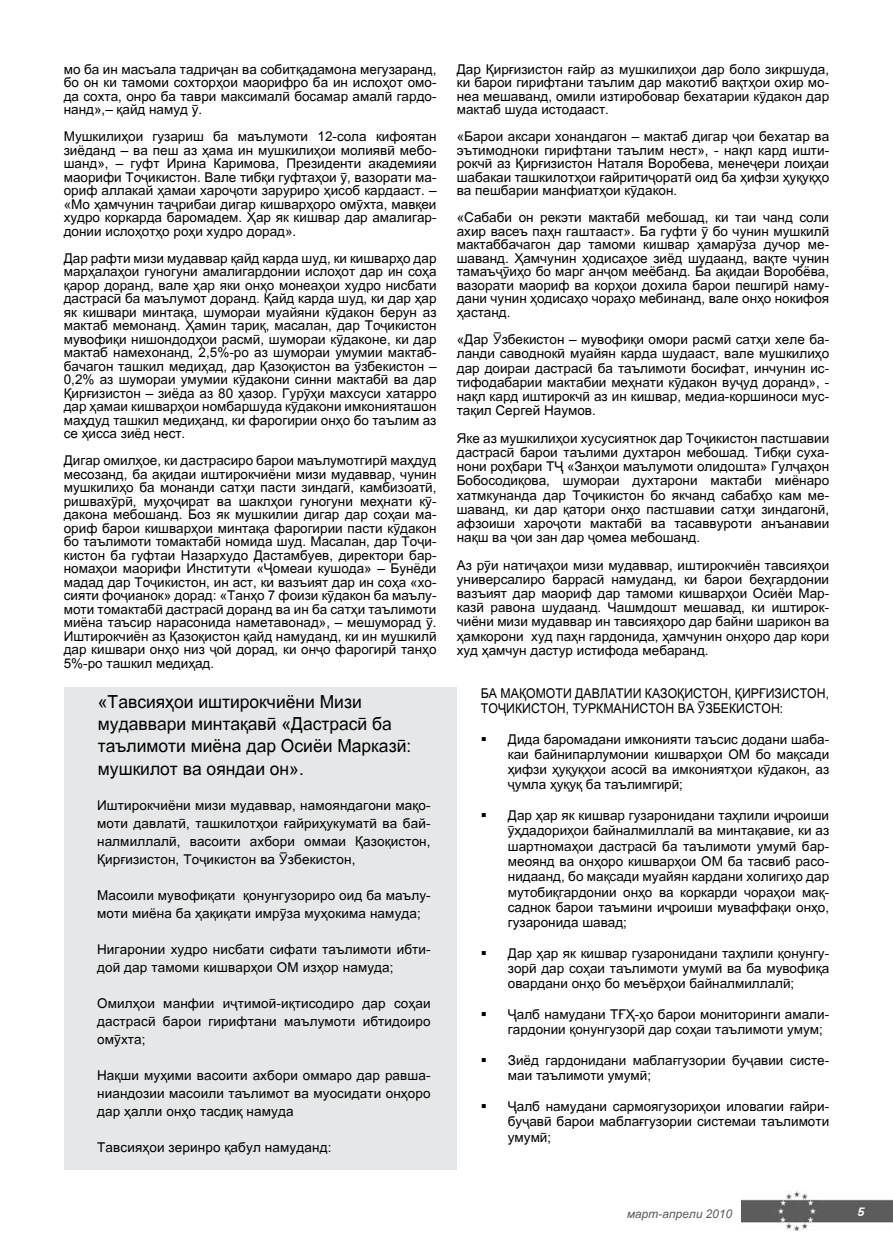
<style>
.page{position:relative;width:893px;height:1255px;background:#fff}
.page>*{position:absolute;margin:0;border:0;box-sizing:border-box;transform-origin:0 0}
.t1{font:18px/21.6px "Arial Tj";color:#000}
.t2{font:13.5px/13.5px "Arial Tj";color:#000;text-align:justify}
.t3{font:13.5px/15.3px "Arial Tj";color:#000;scale:.91 1}
.t4{font:italic 12px "Arial Tj";color:#58595b}
.t5{font:italic 700 12px "Zurich BT";color:#fff}
</style>
<div class="page">
<img style="left:742px;top:1191px;width:151px;height:39px">
<div style="left:65px;top:687px;width:392px;height:482px;background:#e6e7e8"></div>
<p class="t2" style="left:64px;top:62px;width:374px">мо ба ин масъала тадриљан ва собитќадамона мегузаранд, бо он ки тамоми сохторњои маорифро ба ин ислоњот омо&shy;да сохта, онро ба таври максималї босамар амалї гардо&shy;нанд»,– ќайд намуд ў.</p>
<p class="t2" style="left:64px;top:130px;width:374px">Мушкилињои гузариш ба маълумоти 12-сола кифоятан зиёданд – ва пеш аз њама ин мушкилињои молиявї мебо&shy;шанд», – гуфт И рина Каримова, Президенти академияи маорифи Тољикистон. Вале тибќи гуфтањои ў, вазорати ма&shy;ориф аллакай њамаи харољоти заруриро њисоб кардааст. – «Мо њамчунин таљрибаи дигар кишварњоро омўхта, мавќеи худро коркарда баромадем. Њар як кишвар дар амалигар&shy;донии ислоњотњо роњи худро дорад».</p>
<p class="t2" style="left:64px;top:251px;width:374px">Дар рафти мизи мудаввар ќайд карда шуд, ки кишварњо дар марњалањои гуногуни амалигардонии ислоњот дар ин соња ќарор доранд, вале њар яки онњо монеањои худро нисбати дастрасї ба маълумот доранд. Ќайд карда шуд, ки дар њар як кишвари минтаќа, шумораи муайяни кўдакон берун аз мактаб мемонанд. Њамин тариќ, масалан, дар Тољикистон мувофиќи нишондодњои расмї, шумораи кўдаконе, ки дар мактаб намехонанд, 2,5%-ро аз шумораи умумии мактаб&shy;бачагон ташкил медињад, дар Ќазоќистон ва ўзбекистон – 0,2% аз шумораи умумии кўдакони синни мактабї ва дар Ќирѓизистон – зиёда аз 80 њазор. Гурўњи махсуси хатарро дар њамаи кишварњои номбаршуда кўдакони имконияташон мањдуд ташкил медињанд, ки фарогирии онњо бо таълим аз се њисса зиёд нест.</p>
<p class="t2" style="left:64px;top:454px;width:374px">Дигар омилњое, ки дастрасиро барои маълумотгирї мањдуд месозанд, ба аќидаи иштирокчиёни мизи мудаввар, чунин мушкилињо ба монанди сатњи пасти зиндагї, камбизоатї, ришвахўрї, муњољират ва шаклњои гуногуни мењнати кў&shy;дакона мебошанд. Боз як мушкилии дигар дар соњаи ма&shy;ориф барои кишварњои минтаќа фарогирии пасти кўдакон бо таълимоти томактабї номида шуд. Масалан, дар Тољи&shy;кистон ба гуфтаи Н азархудо Дастамбуев, директори бар&shy;номањои маорифи И нститути «Љомеаи кушода» – Бунёди мадад дар Тољикистон, ин аст, ки вазъият дар ин соња «хо&shy;сияти фољианок» дорад: «Танњо 7 фоизи кўдакон ба маълу&shy;моти томактабї дастрасї доранд ва ин ба сатњи таълимоти миёна таъсир нарасонида наметавонад», – мешуморад ў.<br>И штирокчиён аз Ќазоќистон ќайд намуданд, ки ин мушкилї дар кишвари онњо низ љой дорад, ки онљо фарогирї танњо 5%-ро ташкил медињад.</p>
<h1 class="t1" style="left:98px;top:691px;width:315px">«Тавсияњои иштирокчиёни Мизи мудаввари минтаќавї «Дастрасї ба таълимоти миёна дар Осиёи Марказї:</h1>
<h1 class="t1" style="left:98px;top:758px;width:207px">мушкилот ва ояндаи он».</h1>
<p class="t2" style="left:97px;top:796px;width:335px;line-height:18px">И штирокчиёни мизи мудаввар, намояндагони маќо&shy;моти давлатї, ташкилотњои ѓайрињукуматї ва бай&shy;налмиллалї, васоити ахбори оммаи Ќазоќистон, Ќирѓизистон, Тољикистон ва ўзбекистон,</p>
<p class="t2" style="left:97px;top:886px;width:335px;line-height:18px">Масоили мувофиќати ќонунгузориро оид ба маълу&shy;моти миёна ба њаќиќати имрўза муњокима намуда;</p>
<p class="t2" style="left:97px;top:940px;width:335px;line-height:18px">Н игаронии худро нисбати сифати таълимоти ибти&shy;дої дар тамоми кишварњои ОМ изњор намуда;</p>
<p class="t2" style="left:97px;top:994px;width:335px;line-height:18px">Омилњои манфии иљтимої-иќтисодиро дар соњаи дастрасї барои гирифтани маълумоти ибтидоиро омўхта;</p>
<p class="t2" style="left:97px;top:1066px;width:335px;line-height:18px">Наќши муњими васоити ахбори оммаро дар равша&shy;ниандозии масоили таълимот ва муосидати онњоро дар њалли онњо тасдиќ намуда</p>
<p class="t2" style="left:97px;top:1140px;width:236px">Тавсияњои зеринро ќабул намуданд:</p>
<p class="t2" style="left:457px;top:62px;width:374px">Дар Ќирѓизистон ѓайр аз мушкилињои дар боло зикршуда, ки барои гирифтани таълим дар макотиб ваќтњои охир мо&shy;неа мешаванд, омили изтиробовар бехатарии кўдакон дар мактаб шуда истодааст.</p>
<p class="t2" style="left:457px;top:130px;width:374px">«Барои аксари хонандагон – мактаб дигар љои бехатар ва эътимодноки гирифтани таълим нест», - наќл кард ишти&shy;рокчї аз Ќирѓизистон Н аталя Воробева, менељери лоињаи шабакаи ташкилотњои ѓайритиљоратї оид ба њифзи њуќуќњо ва пешбарии манфиатњои кўдакон.</p>
<p class="t2" style="left:457px;top:211px;width:374px">«Сабаби он рекэти мактабї мебошад, ки таи чанд соли ахир васеъ пањн гаштааст». Ба гуфти ў бо чунин мушкилї мактаббачагон дар тамоми кишвар њамарўза дучор ме&shy;шаванд. Њамчунин њодисањое зиёд шудаанд, ваќте чунин тамаъљўињо бо марг анљом меёбанд. Ба аќидаи Воробёва, вазорати маориф ва корњои дохила барои пешгирї наму&shy;дани чунин њодисањо чорањо мебинанд, вале онњо нокифоя њастанд.</p>
<p class="t2" style="left:457px;top:332px;width:374px;line-height:14.1px">«Дар ўзбекистон – мувофиќи омори расмї сатњи хеле ба&shy;ланди саводнокї муайян карда шудааст, вале мушкилињо дар доираи дастрасї ба таълимоти босифат, инчунин ис&shy;тифодабарии мактабии мењнати кўдакон вуљуд доранд», - наќл кард иштирокчї аз ин кишвар, медиа-коршиноси мус&shy;таќил Сергей Наумов.</p>
<p class="t2" style="left:457px;top:431px;width:374px;line-height:14.1px">Яке аз мушкилињои хусусиятнок дар Тољикистон пастшавии дастрасї барои таълими духтарон мебошад. Тибќи суха&shy;нони роњбари ТЉ «Занњои маълумоти олидошта» Гулљањон Бобосодиќова, шумораи духтарони мактаби миёнаро хатмкунанда дар Тољикистон бо якчанд сабабњо кам ме&shy;шаванд, ки дар ќатори онњо пастшавии сатњи зиндагонї, афзоиши харољоти мактабї ва тасаввуроти анъанавии наќш ва љои зан дар љомеа мебошанд.</p>
<p class="t2" style="left:457px;top:558px;width:374px;line-height:14.1px">Аз рўи натиљањои мизи мудаввар, иштирокчиён тавсияњои универсалиро баррасї намуданд, ки барои бењгардонии вазъият дар маориф дар тамоми кишварњои Осиёи Мар&shy;казї равона шудаанд. Чашмдошт мешавад, ки иштирок&shy;чиёни мизи мудаввар ин тавсияњоро дар байни шарикон ва њамкорони худ пањн гардонида, њамчунин онњоро дар кори худ њамчун дастур истифода мебаранд.</p>
<p class="t3" style="left:481px;top:685px;width:384px">БА МАЌОМОТИ ДАВЛАТИИ КАЗОЌИ СТОН , ЌИРЃИ ЗИ СТОН ,<br>ТОЉИ КИ СТОН , ТУРКМАНИ СТОН ВА ЎЗБЕКИ СТОН :</p>
<p class="t2" style="left:508px;top:731px;width:323px;line-height:15.3px;text-indent:-27px">▪ Дида баромадани имконияти таъсис додани шаба&shy;каи байнипарлумонии кишварњои ОМ бо маќсади њифзи њуќуќњои асосї ва имкониятњои кўдакон, аз љумла њуќуќ ба таълимгирї;</p>
<p class="t2" style="left:508px;top:807px;width:323px;line-height:15.3px;text-indent:-27px">▪ Дар њар як кишвар гузаронидани тањлили иљроиши ўњдадорињои байналмиллалї ва минтаќавие, ки аз шартномањои дастрасї ба таълимоти умумї бар&shy;меоянд ва онњоро кишварњои ОМ ба тасвиб расо&shy;нидаанд, бо маќсади муайян кардани холигињо дар мутобиќгардонии онњо ва коркарди чорањои маќ&shy;саднок барои таъмини иљроиши муваффаќи онњо, гузаронида шавад;</p>
<p class="t2" style="left:508px;top:945px;width:323px;line-height:15.3px;text-indent:-27px">▪ Дар њар як кишвар гузаронидани тањлили ќонунгу&shy;зорї дар соњаи таълимоти умумї ва ба мувофиќа овардани онњо бо меъёрњои байналмиллалї;</p>
<p class="t2" style="left:508px;top:1006px;width:323px;line-height:15.3px;text-indent:-27px">▪ Љалб намудани ТЃЊ-њо барои мониторинги амали&shy;гардонии ќонунгузорї дар соњаи таълимоти умум;</p>
<p class="t2" style="left:508px;top:1052px;width:323px;line-height:15.3px;text-indent:-27px">▪ Зиёд гардонидани маблаѓгузории буљавии систе&shy;маи таълимоти умумї;</p>
<p class="t2" style="left:508px;top:1098px;width:323px;line-height:15.3px;text-indent:-27px">▪ Љалб намудани сармоягузорињои иловагии ѓайри&shy;буљавї барои маблаѓгузории системаи таълимоти умумї;</p>
<p class="t4" style="left:627px;top:1206px;width:107px">март-апрели 2010</p>
<p class="t5" style="left:858px;top:1202px;width:8px">5</p>
</div>
